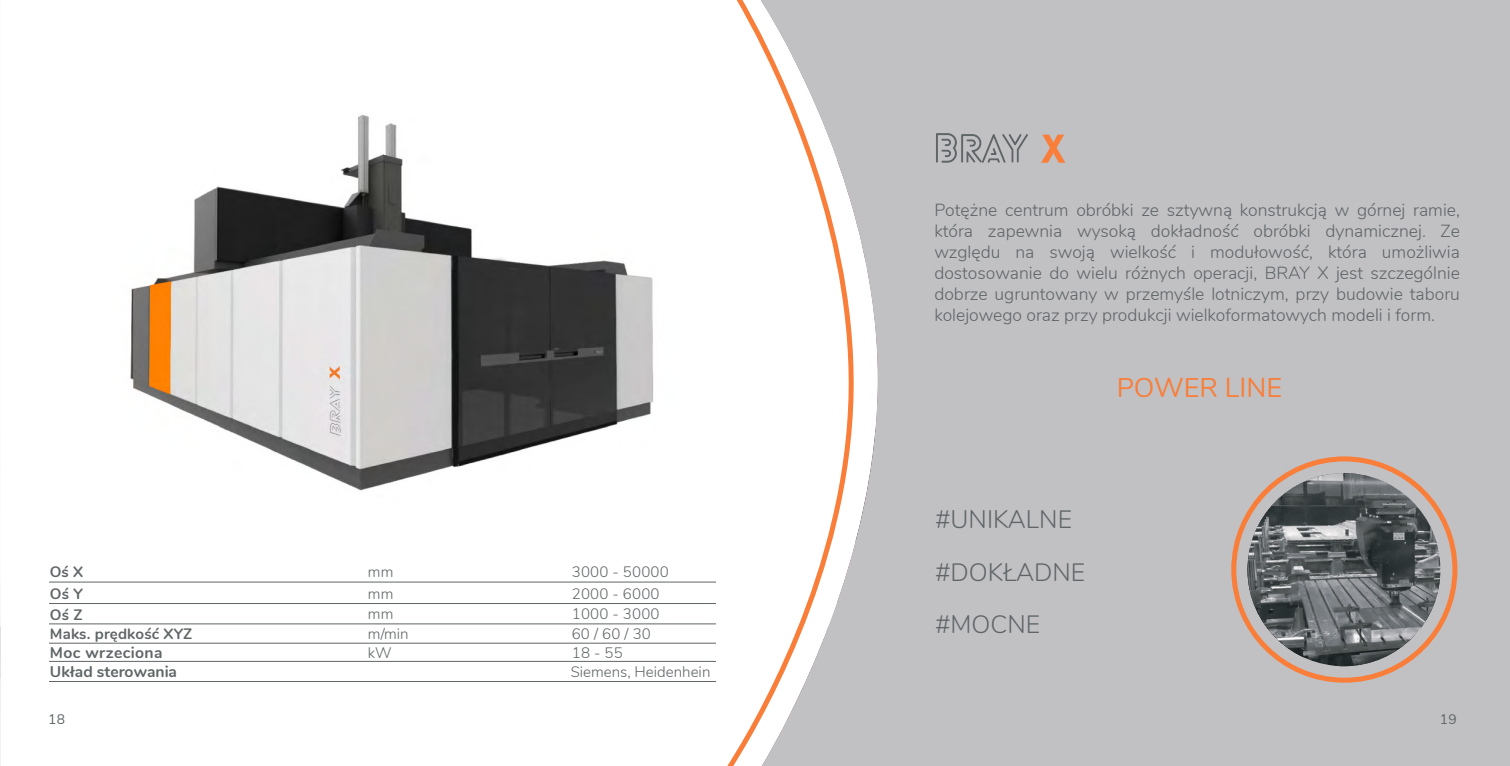
<style>
.page{position:relative;width:1510px;height:766px;background:#fff}
.page>*{position:absolute;margin:0;border:0;box-sizing:border-box;transform-origin:0 0}
.t1{font:27px "Nunito";color:#f87e3a}
.t2{font:300 25px/52.5px "Nunito";color:#606567}
.t3{font:300 17.5px/21px "Nunito";color:#606567;text-align:justify}
.t4{font:700 15.62px "Nunito";color:#606567}
.t5{font:700 15.62px "Nunito";letter-spacing:.025em;color:#606567}
.t6{font:300 15.12px "Nunito";letter-spacing:.01em;color:#606567}
.t7{font:700 15.12px "Nunito";letter-spacing:.01em;color:#606567}
.t8{font:13.75px "Nunito";color:#606567}
</style>
<div class="page">
<div style="left:623px;top:0;width:886px;height:765px;background:#c1c1c4"></div>
<svg style="left:0;top:229px;width:877px;height:536px"></svg>
<img style="left:0;top:0;width:719px;height:626px">
<img style="left:0;top:11px;width:719px;height:570px">
<hr style="left:49px;top:581px;width:667px;height:1px;background:#606567">
<hr style="left:49px;top:603px;width:667px;height:1px;background:#606567">
<hr style="left:49px;top:623px;width:667px;height:1px;background:#606567">
<hr style="left:49px;top:642px;width:667px;height:1px;background:#606567">
<hr style="left:49px;top:661px;width:667px;height:1px;background:#606567">
<hr style="left:49px;top:681px;width:667px;height:1px;background:#606567">
<div style="left:1231px;top:456px;width:226px;height:226px;border:5px solid #f87e3a;border-radius:50%"></div>
<img style="left:1246px;top:473px;width:195px;height:193px">
<svg style="left:719px;top:0;width:139px;height:765px"></svg>
<svg style="left:1041px;top:135px;width:24px;height:28px"></svg>
<svg style="left:936px;top:133px;width:92px;height:30px"></svg>
<p class="t3" style="left:934px;top:198px;width:527px">Potężne centrum obróbki ze sztywną konstrukcją w górnej ramie, która zapewnia wysoką dokładność obróbki dynamicznej. Ze względu na swoją wielkość i modułowość, która umożliwia dostosowanie do wielu różnych operacji, BRAY X jest szczególnie dobrze ugruntowany w przemyśle lotniczym, przy budowie taboru kolejowego oraz przy produkcji wielkoformatowych modeli i form.</p>
<h1 class="t1" style="left:1116px;top:368px;width:167px">POWER LINE</h1>
<h2 class="t2" style="left:935px;top:491px;width:151px">#UNIKALNE #DOKŁADNE #MOCNE</h2>
<p class="t7" style="left:50px;top:560px;width:35px">Oś X</p>
<p class="t6" style="left:368px;top:560px;width:27px">mm</p>
<p class="t6" style="left:572px;top:560px;width:98px">3000 - 50000</p>
<p class="t7" style="left:50px;top:582px;width:34px">Oś Y</p>
<p class="t6" style="left:368px;top:582px;width:27px">mm</p>
<p class="t6" style="left:572px;top:582px;width:89px">2000 - 6000</p>
<p class="t7" style="left:50px;top:603px;width:34px">Oś Z</p>
<p class="t6" style="left:368px;top:602px;width:27px">mm</p>
<p class="t6" style="left:572px;top:602px;width:89px">1000 - 3000</p>
<p class="t7" style="left:50px;top:622px;width:144px">Maks. prędkość XYZ</p>
<p class="t6" style="left:368px;top:622px;width:42px">m/min</p>
<p class="t6" style="left:572px;top:622px;width:81px">60 / 60 / 30</p>
<p class="t5" style="left:50px;top:640px;width:114px">Moc wrzeciona</p>
<p class="t6" style="left:368px;top:641px;width:25px">kW</p>
<p class="t6" style="left:572px;top:641px;width:52px">18 - 55</p>
<p class="t4" style="left:50px;top:660px;width:129px">Układ sterowania</p>
<p class="t6" style="left:571px;top:661px;width:141px">Siemens, Heidenhein</p>
<p class="t8" style="left:48px;top:708px;width:18px">18</p>
<p class="t8" style="left:1439px;top:708px;width:18px">19</p>
</div>
